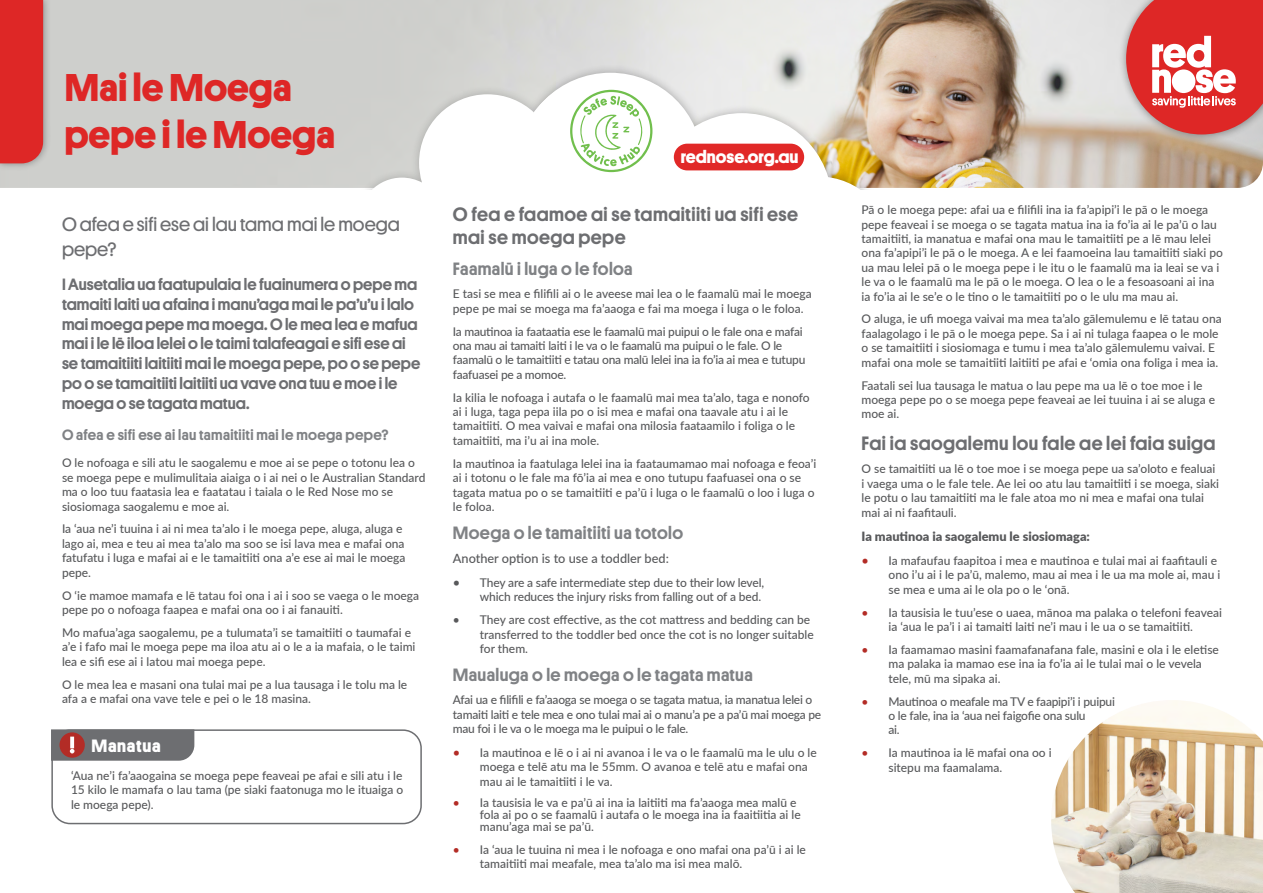
<style>
.page{position:relative;width:1263px;height:893px;background:#fff}
.page>*{position:absolute;margin:0;border:0;box-sizing:border-box;transform-origin:0 0}
.t1{font:700 39px/46.8px "Platform";letter-spacing:.005em;color:#de2726}
.t2{font:500 19.5px/23.4px "Platform";letter-spacing:.02em;color:#6d6e71}
.t3{font:19.5px/24px "Platform";color:#6d6e71}
.t4{font:500 18px "Platform";letter-spacing:.02em;color:#808285}
.t5{font:700 18px "Platform";color:#fff}
.t6{font:500 16.5px/19.8px "Platform";color:#6d6e71}
.t7{font:500 15px "Platform";letter-spacing:.02em;color:#808285}
.t8{font:900 12.75px "Lato";color:#58595b}
.t9{font:500 12.75px "Lato";color:#58595b}
.t10{font:500 12px/14.4px "Lato";color:#58595b}
.t11{font:500 12px/14.4px "Lato";letter-spacing:-.02em;color:#58595b}
.s1{font-size:12.75px}
.s2{font-size:12.75px;color:#b32c26}
.s3{color:#b32c26}
</style>
<div class="page">
<img style="left:0;top:0;width:1263px;height:188px">
<div style="left:0;top:0;width:51px;height:171px;background:#000;opacity:.34"></div>
<div style="left:0;top:0;width:43px;height:163px;background:#de2726"></div>
<div style="left:525px;top:63px;width:370px;height:127px;background:#000;opacity:.29"></div>
<div style="left:349px;top:85px;width:187px;height:105px;background:#cfd0cd"></div>
<svg style="left:359px;top:73px;width:533px;height:117px"></svg>
<div style="left:674px;top:144px;width:130px;height:26px;background:#e12827;border-radius:13px"></div>
<div style="left:1118px;top:0;width:145px;height:143px;background:#000;opacity:.4"></div>
<svg style="left:1126px;top:0;width:137px;height:134px"></svg>
<div style="left:1172px;top:69px;width:23px;height:24px;background:#fff;border-radius:50%"></div>
<img style="left:1051px;top:700px;width:212px;height:193px">
<div style="left:51px;top:729px;width:371px;height:95px;border:2px solid #6d6e71;border-radius:18px"></div>
<svg style="left:51px;top:729px;width:143px;height:32px"></svg>
<h1 class="t1" style="left:65px;top:62px;width:272px">Mai le Moega pepe i le Moega</h1>
<h2 class="t3" style="left:62px;top:212px;width:339px">O afea e sifi ese ai lau tama mai le moega pepe?</h2>
<p class="t6" style="left:62px;top:273px;width:360px">I Ausetalia ua faatupulaia le fuainumera o pepe ma tamaiti laiti ua afaina i manu’aga mai le pa’u’u i lalo mai moega pepe ma moega. O le mea lea e mafua mai i le lē iloa lelei o le taimi talafeagai e sifi ese ai se tamaitiiti laitiiti mai le moega pepe, po o se pepe po o se tamaitiiti laitiiti ua vave ona tuu e moe i le moega o se tagata matua.</p>
<p class="t7" style="left:62px;top:424px;width:328px">O afea e sifi ese ai lau tamaitiiti mai le moega pepe?</p>
<p class="t10" style="left:62px;top:455px;width:365px">O le nofoaga e sili atu le saogalemu e moe ai se pepe o totonu lea o se moega pepe e mulimulitaia aiaiga o i ai nei o le Australian Standard ma o loo tuu faatasia lea e faatatau i taiala o le Red Nose mo se siosiomaga saogalemu e moe ai.</p>
<p class="t10" style="left:62px;top:521px;width:345px">Ia ‘aua ne’i tuuina i ai ni mea ta’alo i le moega pepe, aluga, aluga e lago ai, mea e teu ai mea ta’alo ma soo se isi lava mea e mafai ona fatufatu i luga e mafai ai e le tamaitiiti ona a’e ese ai mai le moega pepe.</p>
<p class="t10" style="left:62px;top:587px;width:359px">O ‘ie mamoe mamafa e lē tatau foi ona i ai i soo se vaega o le moega pepe po o nofoaga faapea e mafai ona oo i ai fanauiti.</p>
<p class="t10" style="left:62px;top:625px;width:355px">Mo mafua’aga saogalemu, pe a tulumata’i se tamaitiiti o taumafai e a’e i fafo mai le moega pepe ma iloa atu ai o le a ia mafaia, o le taimi lea e sifi ese ai i latou mai moega pepe.</p>
<p class="t10" style="left:62px;top:676px;width:347px">O le mea lea e masani ona tulai mai pe a lua tausaga i le tolu ma le afa a e mafai ona vave tele e pei o le 18 masina.</p>
<h3 class="t5" style="left:91px;top:732px;width:71px">Manatua</h3>
<p class="t10" style="left:71px;top:768px;width:334px;text-align:justify">‘Aua ne’i fa’aaogaina se moega pepe feaveai pe afai e sili atu i le 15 kilo le mamafa o lau tama (pe siaki faatonuga mo le ituaiga o le moega pepe).</p>
<h3 class="t5" style="left:681px;top:143px;width:119px">rednose.org.au</h3>
<h2 class="t2" style="left:453px;top:201px;width:346px">O fea e faamoe ai se tamaitiiti ua sifi ese mai se moega pepe</h2>
<h3 class="t4" style="left:453px;top:256px;width:181px">Faamalū i luga o le foloa</h3>
<p class="t10" style="left:453px;top:286px;width:360px">E tasi se mea e filifili ai o le aveese mai lea o le faamalū mai le moega pepe pe mai se moega ma fa’aaoga e fai ma moega i luga o le foloa.</p>
<p class="t11" style="left:453px;top:323px;width:354px">Ia mautinoa ia faataatia ese le faamalū mai puipui o le fale ona e mafai ona mau ai tamaiti laiti i le va o le faamalū ma puipui o le fale. O le faamalū o le tamaitiiti e tatau ona malū lelei ina ia fo’ia ai mea e tutupu faafuasei pe a momoe.</p>
<p class="t10" style="left:453px;top:390px;width:358px">Ia kilia le nofoaga i autafa o le faamalū mai mea ta’alo, taga e nonofo ai i luga, taga pepa iila po o isi mea e mafai ona taavale atu i ai le tamaitiiti. O mea vaivai e mafai ona milosia faataamilo i foliga o le tamaitiiti, ma i’u ai ina mole.</p>
<p class="t10" style="left:453px;top:456px;width:365px">Ia mautinoa ia faatulaga lelei ina ia faataumamao mai nofoaga e feoa’i ai i totonu o le fale ma fō’ia ai mea e ono tutupu faafuasei ona o se tagata matua po o se tamaitiiti e pa’ū i luga o le faamalū o loo i luga o le foloa.</p>
<h3 class="t4" style="left:453px;top:520px;width:232px">Moega o le tamaitiiti ua totolo</h3>
<p class="t9" style="left:453px;top:549px;width:217px">Another option is to use a toddler bed:</p>
<p class="t10" style="left:453px;top:575px;width:313px;text-align:right"><span class="s1">•</span> They are a safe intermediate step due to their low level, which reduces the injury risks from falling out of a bed.</p>
<p class="t10" style="left:480px;top:612px;width:335px;text-indent:-27px">• They are cost effective, as the cot mattress and bedding can be transferred to the toddler bed once the cot is no longer suitable for them.</p>
<h3 class="t4" style="left:453px;top:662px;width:301px">Maualuga o le moega o le tagata matua</h3>
<p class="t11" style="left:453px;top:692px;width:370px">Afai ua e filifili e fa’aaoga se moega o se tagata matua, ia manatua lelei o tamaiti laiti e tele mea e ono tulai mai ai o manu’a pe a pa’ū mai moega pe mau foi i le va o le moega ma le puipui o le fale.</p>
<p class="t10" style="left:480px;top:745px;width:338px;text-indent:-27px"><span class="s2">•</span> Ia mautinoa e lē o i ai ni avanoa i le va o le faamalū ma le ulu o le moega e telē atu ma le 55mm. O avanoa e telē atu e mafai ona mau ai le tamaitiiti i le va.</p>
<p class="t10" style="left:480px;top:795px;width:322px;line-height:12.3px;text-indent:-27px"><span class="s3">•</span> Ia tausisia le va e pa’ū ai ina ia laitiiti ma fa’aaoga mea malū e fola ai po o se faamalū i autafa o le moega ina ia faaitiitia ai le manu’aga mai se pa’ū.</p>
<p class="t10" style="left:480px;top:842px;width:327px;text-indent:-27px"><span class="s3">•</span> Ia ‘aua le tuuina ni mea i le nofoaga e ono mafai ona pa’ū i ai le tamaitiiti mai meafale, mea ta’alo ma isi mea malō.</p>
<p class="t10" style="left:861px;top:202px;width:363px">Pā o le moega pepe: afai ua e filifili ina ia fa’apipi’i le pā o le moega pepe feaveai i se moega o se tagata matua ina ia fo’ia ai le pa’ū o lau tamaitiiti, ia manatua e mafai ona mau le tamaitiiti pe a lē mau lelei ona fa’apipi’i le pā o le moega. A e lei faamoeina lau tamaitiiti siaki po ua mau lelei pā o le moega pepe i le itu o le faamalū ma ia leai se va i le va o le faamalū ma le pā o le moega. O lea o le a fesoasoani ai ina ia fo’ia ai le se’e o le tino o le tamaitiiti po o le ulu ma mau ai.</p>
<p class="t10" style="left:861px;top:311px;width:362px">O aluga, ie ufi moega vaivai ma mea ta’alo gālemulemu e lē tatau ona faalagolago i le pā o le moega pepe. Sa i ai ni tulaga faapea o le mole o se tamaitiiti i siosiomaga e tumu i mea ta’alo gālemulemu vaivai. E mafai ona mole se tamaitiiti laitiiti pe afai e ‘omia ona foliga i mea ia.</p>
<p class="t10" style="left:861px;top:377px;width:355px">Faatali sei lua tausaga le matua o lau pepe ma ua lē o toe moe i le moega pepe po o se moega pepe feaveai ae lei tuuina i ai se aluga e moe ai.</p>
<h2 class="t2" style="left:861px;top:431px;width:356px">Fai ia saogalemu lou fale ae lei faia suiga</h2>
<p class="t10" style="left:861px;top:461px;width:359px">O se tamaitiiti ua lē o toe moe i se moega pepe ua sa’oloto e fealuai i vaega uma o le fale tele. Ae lei oo atu lau tamaitiiti i se moega, siaki le potu o lau tamaitiiti ma le fale atoa mo ni mea e mafai ona tulai mai ai ni faafitauli.</p>
<p class="t8" style="left:861px;top:527px;width:230px">Ia mautinoa ia saogalemu le siosiomaga:</p>
<p class="t10" style="left:888px;top:553px;width:333px;text-indent:-27px"><span class="s2">•</span> Ia mafaufau faapitoa i mea e mautinoa e tulai mai ai faafitauli e ono i’u ai i le pa’ū, malemo, mau ai mea i le ua ma mole ai, mau i se mea e uma ai le ola po o le ‘onā.</p>
<p class="t10" style="left:861px;top:604px;width:362px;text-align:center"><span class="s3">•</span> Ia tausisia le tuu’ese o uaea, mānoa ma palaka o telefoni feaveai ia ‘aua le pa’i i ai tamaiti laiti ne’i mau i le ua o se tamaitiiti.</p>
<p class="t10" style="left:888px;top:642px;width:332px;text-indent:-27px"><span class="s3">•</span> Ia faamamao masini faamafanafana fale, masini e ola i le eletise ma palaka ia mamao ese ina ia fo’ia ai le tulai mai o le vevela tele, mū ma sipaka ai.</p>
<p class="t11" style="left:888px;top:693px;width:228px;text-indent:-27px"><span class="s3">•</span> Mautinoa o meafale ma TV e faapipi’i i puipui o le fale, ina ia ‘aua nei faigofie ona sulu<br>ai.</p>
<p class="t10" style="left:888px;top:745px;width:165px;text-indent:-27px"><span class="s3">•</span> Ia mautinoa ia lē mafai ona oo i sitepu ma faamalama.</p>
</div>
